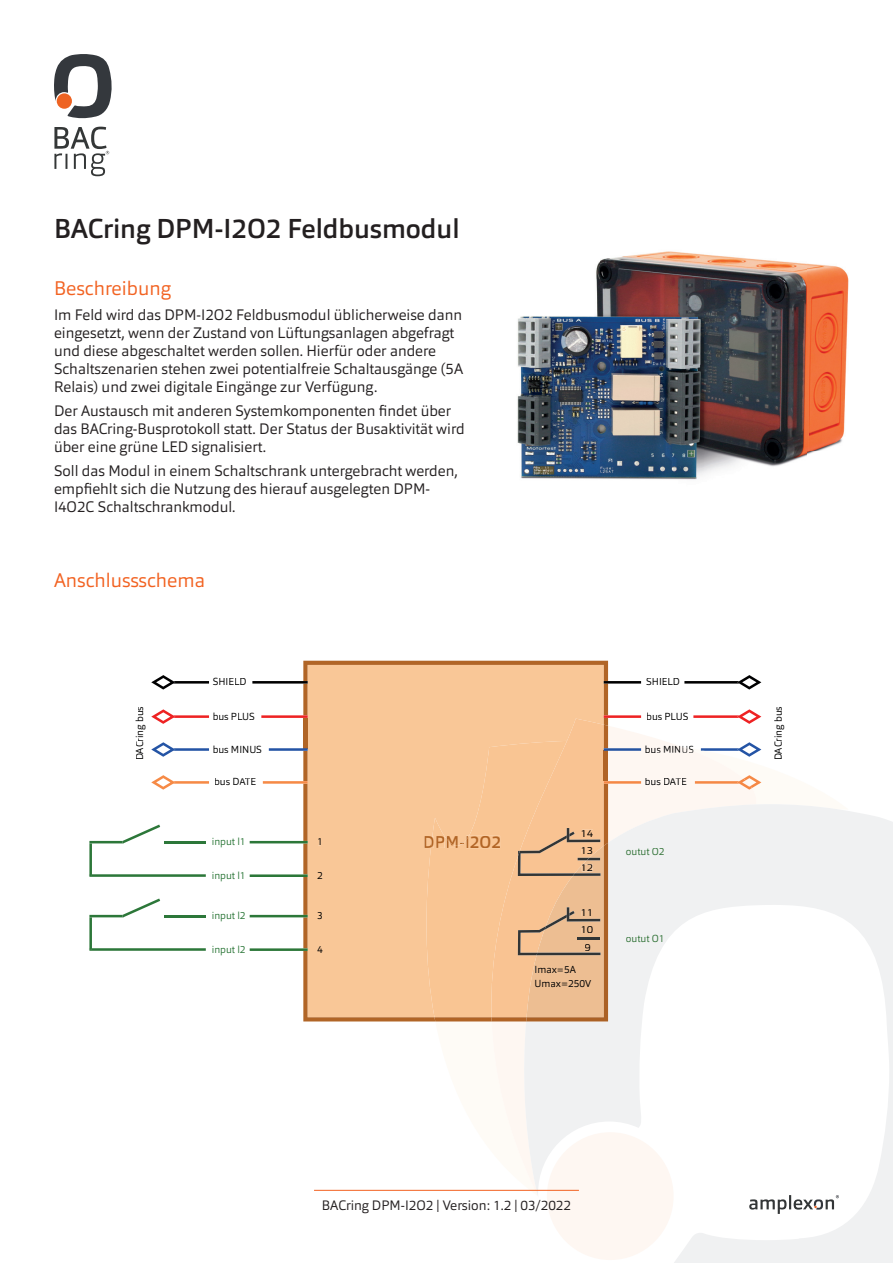
<style>
.page{position:relative;width:893px;height:1263px;background:#fff}
.page>*{position:absolute;margin:0;border:0;box-sizing:border-box;transform-origin:0 0}
.t1{font:500 27px "Orgon Plan";color:#231f20}
.t2{font:19.5px "Orgon Plan";color:#f26221}
.t3{font:500 16.8px "Orgon Plan";color:#b16526}
.t4{font:15px/18px "Orgon Plan";color:#231f20}
.t5{font:13.5px "Orgon Plan";color:#231f20}
.t6{font:10.05px/14.4px "Orgon Plan";color:#000001}
.t7{font:10.05px "Orgon Plan";color:#2c7739}
.t8{font:10.05px "Orgon Plan";color:#327338}
.t9{font:10.05px/17.2px "Orgon Plan";color:#000001;text-align:justify;scale:1.13 1}
</style>
<div class="page">
<svg style="left:492px;top:1021px;width:30px;height:169px;fill:#fef7f2"></svg>
<svg style="left:522px;top:804px;width:371px;height:459px"></svg>
<svg style="left:54px;top:54px;width:58px;height:65px"></svg>
<svg style="left:54px;top:127px;width:55px;height:49px"></svg>
<hr style="left:314px;top:1190px;width:265px;height:1px;background:#f26221">
<svg style="left:749px;top:1195px;width:90px;height:19px"></svg>
<svg style="left:151px;top:675px;width:58px;height:14px"></svg>
<svg style="left:151px;top:709px;width:58px;height:15px"></svg>
<svg style="left:151px;top:742px;width:58px;height:15px"></svg>
<svg style="left:151px;top:775px;width:58px;height:15px"></svg>
<svg style="left:89px;top:824px;width:117px;height:53px"></svg>
<svg style="left:89px;top:898px;width:117px;height:53px"></svg>
<svg style="left:245px;top:661px;width:516px;height:360px"></svg>
<img style="left:517px;top:251px;width:332px;height:229px">
<h1 class="t1" style="left:54px;top:212px;width:407px">BACring DPM-I2O2 Feldbusmodul</h1>
<h2 class="t2" style="left:54px;top:276px;width:118px">Beschreibung</h2>
<p class="t4" style="left:54px;top:305px;width:411px">Im Feld wird das DPM-I2O2 Feldbusmodul üblicherweise dann eingesetzt, wenn der Zustand von Lüftungsanlagen abgefragt und diese abgeschaltet werden sollen. Hierfür oder andere Schaltszenarien stehen zwei potentialfreie Schaltausgänge (5A Relais) und zwei digitale Eingänge zur Verfügung.</p>
<p class="t4" style="left:54px;top:402px;width:412px">Der Austausch mit anderen Systemkomponenten findet über das BACring-Busprotokoll statt. Der Status der Busaktivität wird über eine grüne LED signalisiert.</p>
<p class="t4" style="left:54px;top:462px;width:405px">Soll das Modul in einem Schaltschrank untergebracht werden, empfiehlt sich die Nutzung des hierauf ausgelegten DPM-<br>I4O2C Schaltschrankmodul.</p>
<h2 class="t2" style="left:54px;top:568px;width:153px">Anschlussschema</h2>
<p class="t6" style="left:213px;top:675px;width:35px">SHIELD</p>
<p class="t6" style="left:213px;top:709px;width:44px">bus PLUS</p>
<p class="t6" style="left:213px;top:742px;width:51px">bus MINUS</p>
<p class="t6" style="left:214px;top:775px;width:44px">bus DATE</p>
<p class="t6" style="left:646px;top:675px;width:35px">SHIELD</p>
<p class="t6" style="left:646px;top:709px;width:44px">bus PLUS</p>
<p class="t6" style="left:645px;top:742px;width:51px">bus MINUS</p>
<p class="t6" style="left:645px;top:775px;width:44px">bus DATE</p>
<p class="t6" style="left:133px;top:760px;width:56px;rotate:-90deg">DACring bus</p>
<p class="t6" style="left:771px;top:760px;width:56px;rotate:-90deg">DACring bus</p>
<p class="t7" style="left:212px;top:835px;width:35px">input l1</p>
<p class="t7" style="left:212px;top:869px;width:35px">input l1</p>
<p class="t7" style="left:212px;top:909px;width:35px">input l2</p>
<p class="t7" style="left:212px;top:943px;width:35px">input l2</p>
<p class="t6" style="left:317px;top:834px;width:7px">1</p>
<p class="t6" style="left:317px;top:868px;width:7px">2</p>
<p class="t6" style="left:317px;top:908px;width:7px">3</p>
<p class="t6" style="left:317px;top:942px;width:7px">4</p>
<p class="t3" style="left:423px;top:831px;width:80px">DPM-I2O2</p>
<p class="t9" style="left:580px;top:824px;width:13px">14<br>13<br>12</p>
<p class="t9" style="left:580px;top:904px;width:13px;text-align:center">11<br>10<br>9</p>
<p class="t6" style="left:535px;top:962px;width:58px">Imax=5A<br>Umax=250V</p>
<p class="t8" style="left:626px;top:845px;width:40px">outut O2</p>
<p class="t8" style="left:626px;top:932px;width:40px">outut O1</p>
<p class="t5" style="left:322px;top:1196px;width:251px">BACring DPM-I2O2 | Version: 1.2 | 03/2022</p>
</div>
